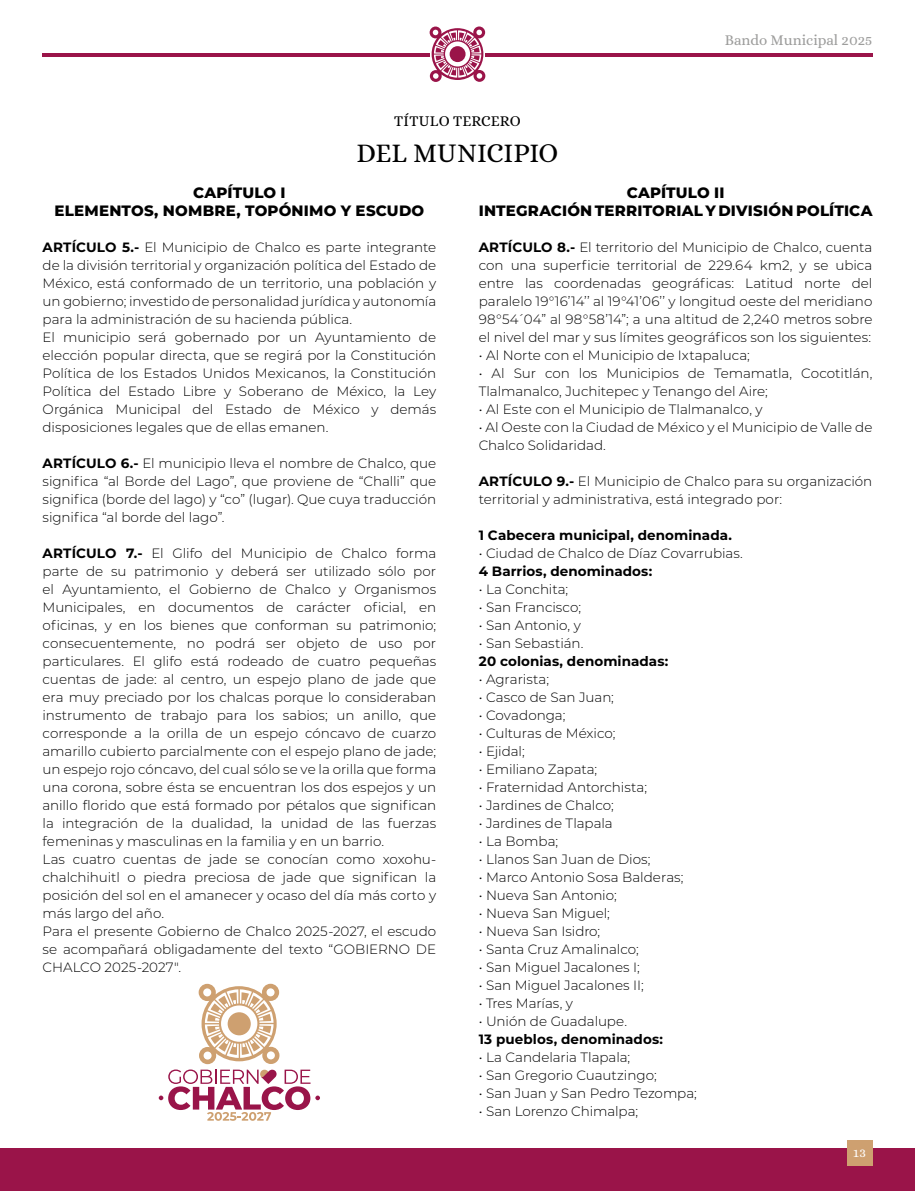
<style>
.page{position:relative;width:915px;height:1191px;background:#fff}
.page>*{position:absolute;margin:0;border:0;box-sizing:border-box;transform-origin:0 0}
.t1{font:27px "Alice";letter-spacing:-.005em;color:#000}
.t2{font:800 15px/18px "Montserrat";letter-spacing:.015em;color:#000;text-align:center}
.t3{font:15px "Alice";color:#9d9d9c}
.t4{font:15px "Alice";letter-spacing:.01em;color:#000}
.t5{font:300 13.5px/18px "Montserrat";color:#000}
.t6{font:700 13.5px "Montserrat";letter-spacing:.005em;color:#000}
.t7{font:13.5px "Alice";color:#fff}
.s1{font-weight:700}
</style>
<div class="page">
<div style="left:0;top:1148px;width:914px;height:43px;background:#9a1449"></div>
<div style="left:846px;top:1140px;width:26px;height:25px;background:#cea070"></div>
<svg style="left:429px;top:26px;width:56px;height:56px"></svg>
<div style="left:449px;top:46px;width:16px;height:16px;background:#9a1449;border-radius:50%"></div>
<hr style="left:43px;top:53px;width:386px;height:3px;background:#9a1449">
<hr style="left:485px;top:53px;width:387px;height:3px;background:#9a1449">
<svg style="left:159px;top:983px;width:161px;height:137px"></svg>
<p class="t4" style="left:394px;top:113px;width:128px">TÍTULO TERCERO</p>
<h1 class="t1" style="left:356px;top:139px;width:203px">DEL MUNICIPIO</h1>
<p class="t3" style="left:724px;top:33px;width:149px">Bando Municipal 2025</p>
<p class="t2" style="left:54px;top:183px;width:371px">CAPÍTULO I<br>ELEMENTOS, NOMBRE, TOPÓNIMO Y ESCUDO</p>
<p class="t5" style="left:43px;top:238px;width:395px"><span class="s1">ARTÍCULO 5.-</span> El Municipio de Chalco es parte integrante de la división territorial y organización política del Estado de México, está conformado de un territorio, una población y un gobierno; investido de personalidad jurídica y autonomía para la administración de su hacienda pública.<br>El municipio será gobernado por un Ayuntamiento de elección popular directa, que se regirá por la Constitución Política de los Estados Unidos Mexicanos, la Constitución Política del Estado Libre y Soberano de México, la Ley Orgánica Municipal del Estado de México y demás disposiciones legales que de ellas emanen.</p>
<p class="t5" style="left:43px;top:454px;width:395px;text-align:justify"><span class="s1">ARTÍCULO 6.-</span> El municipio lleva el nombre de Chalco, que significa “al Borde del Lago”, que proviene de “Challi” que significa (borde del lago) y “co” (lugar). Que cuya traducción significa “al borde del lago”.</p>
<p class="t5" style="left:43px;top:544px;width:395px"><span class="s1">ARTÍCULO 7.-</span> El Glifo del Municipio de Chalco forma parte de su patrimonio y deberá ser utilizado sólo por el Ayuntamiento, el Gobierno de Chalco y Organismos Municipales, en documentos de carácter oficial, en oficinas, y en los bienes que conforman su patrimonio; consecuentemente, no podrá ser objeto de uso por particulares. El glifo está rodeado de cuatro pequeñas cuentas de jade: al centro, un espejo plano de jade que era muy preciado por los chalcas porque lo consideraban instrumento de trabajo para los sabios; un anillo, que corresponde a la orilla de un espejo cóncavo de cuarzo amarillo cubierto parcialmente con el espejo plano de jade; un espejo rojo cóncavo, del cual sólo se ve la orilla que forma una corona, sobre ésta se encuentran los dos espejos y un anillo florido que está formado por pétalos que significan la integración de la dualidad, la unidad de las fuerzas femeninas y masculinas en la familia y en un barrio.<br>Las cuatro cuentas de jade se conocían como xoxohu&shy;chalchihuitl o piedra preciosa de jade que significan la posición del sol en el amanecer y ocaso del día más corto y más largo del año.<br>Para el presente Gobierno de Chalco 2025-2027, el escudo se acompañará obligadamente del texto “GOBIERNO DE CHALCO 2025-2027".</p>
<p class="t2" style="left:478px;top:183px;width:395px">CAPÍTULO II<br>INTEGRACIÓN TERRITORIAL Y DIVISIÓN POLÍTICA</p>
<p class="t5" style="left:478px;top:238px;width:395px;text-align:justify"><span class="s1">ARTÍCULO 8.-</span> El territorio del Municipio de Chalco, cuenta con una superficie territorial de 229.64 km2, y se ubica entre las coordenadas geográficas: Latitud norte del paralelo 19°16’14’’ al 19°41’06’’ y longitud oeste del meridiano 98°54´04” al 98°58’14”; a una altitud de 2,240 metros sobre el nivel del mar y sus límites geográficos son los siguientes:</p>
<p class="t5" style="left:478px;top:346px;width:272px">• Al Norte con el Municipio de Ixtapaluca;</p>
<p class="t5" style="left:478px;top:364px;width:395px">• Al Sur con los Municipios de Temamatla, Cocotitlán,<br>Tlalmanalco, Juchitepec y Tenango del Aire;</p>
<p class="t5" style="left:478px;top:400px;width:285px">• Al Este con el Municipio de Tlalmanalco, y</p>
<p class="t5" style="left:478px;top:418px;width:395px">• Al Oeste con la Ciudad de México y el Municipio de Valle de<br>Chalco Solidaridad.</p>
<p class="t5" style="left:478px;top:472px;width:395px"><span class="s1">ARTÍCULO 9.-</span> El Municipio de Chalco para su organización territorial y administrativa, está integrado por:</p>
<p class="t6" style="left:478px;top:525px;width:254px">1 Cabecera municipal, denominada.</p>
<p class="t5" style="left:478px;top:544px;width:266px">• Ciudad de Chalco de Díaz Covarrubias.</p>
<p class="t6" style="left:478px;top:561px;width:175px">4 Barrios, denominados:</p>
<p class="t5" style="left:478px;top:580px;width:91px">• La Conchita;</p>
<p class="t5" style="left:478px;top:598px;width:104px">• San Francisco;</p>
<p class="t5" style="left:478px;top:616px;width:104px">• San Antonio, y</p>
<p class="t5" style="left:478px;top:634px;width:106px">• San Sebastián.</p>
<p class="t6" style="left:478px;top:651px;width:191px">20 colonias, denominadas:</p>
<p class="t5" style="left:478px;top:670px;width:72px">• Agrarista;</p>
<p class="t5" style="left:478px;top:688px;width:137px">• Casco de San Juan;</p>
<p class="t5" style="left:478px;top:706px;width:88px">• Covadonga;</p>
<p class="t5" style="left:478px;top:724px;width:138px">• Culturas de México;</p>
<p class="t5" style="left:478px;top:742px;width:47px">• Ejidal;</p>
<p class="t5" style="left:478px;top:760px;width:120px">• Emiliano Zapata;</p>
<p class="t5" style="left:478px;top:778px;width:170px">• Fraternidad Antorchista;</p>
<p class="t5" style="left:478px;top:796px;width:137px">• Jardines de Chalco;</p>
<p class="t5" style="left:478px;top:814px;width:135px">• Jardines de Tlapala</p>
<p class="t5" style="left:478px;top:832px;width:81px">• La Bomba;</p>
<p class="t5" style="left:478px;top:850px;width:173px">• Llanos San Juan de Dios;</p>
<p class="t5" style="left:478px;top:868px;width:206px">• Marco Antonio Sosa Balderas;</p>
<p class="t5" style="left:478px;top:886px;width:139px">• Nueva San Antonio;</p>
<p class="t5" style="left:478px;top:904px;width:133px">• Nueva San Miguel;</p>
<p class="t5" style="left:478px;top:922px;width:123px">• Nueva San Isidro;</p>
<p class="t5" style="left:478px;top:940px;width:161px">• Santa Cruz Amalinalco;</p>
<p class="t5" style="left:478px;top:958px;width:163px">• San Miguel Jacalones I;</p>
<p class="t5" style="left:478px;top:976px;width:166px">• San Miguel Jacalones II;</p>
<p class="t5" style="left:478px;top:994px;width:96px">• Tres Marías, y</p>
<p class="t5" style="left:478px;top:1012px;width:150px">• Unión de Guadalupe.</p>
<p class="t6" style="left:478px;top:1029px;width:186px">13 pueblos, denominados:</p>
<p class="t5" style="left:478px;top:1048px;width:153px">• La Candelaria Tlapala;</p>
<p class="t5" style="left:478px;top:1066px;width:179px">• San Gregorio Cuautzingo;</p>
<p class="t5" style="left:478px;top:1084px;width:219px">• San Juan y San Pedro Tezompa;</p>
<p class="t5" style="left:478px;top:1102px;width:161px">• San Lorenzo Chimalpa;</p>
<p class="t7" style="left:853px;top:1145px;width:14px">13</p>
</div>
